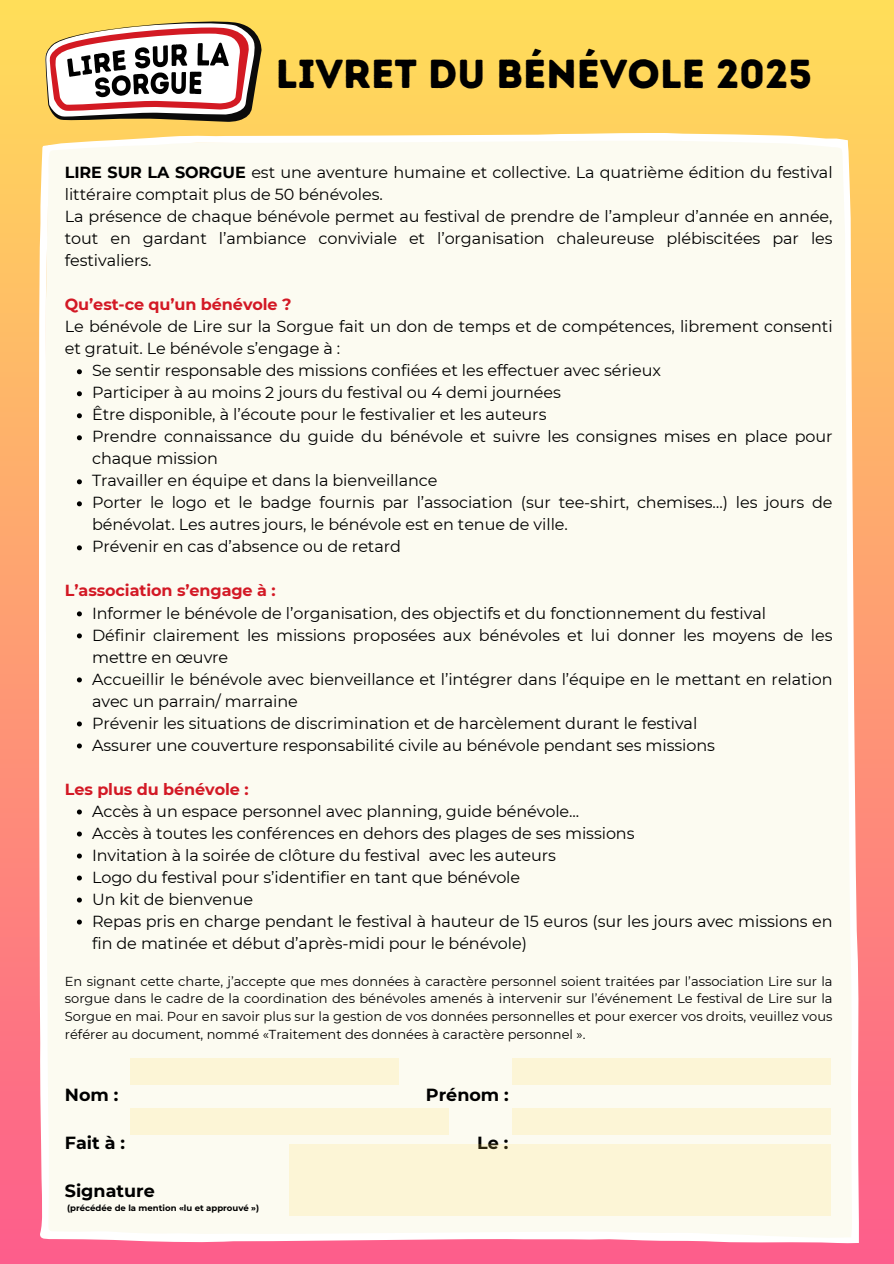
<style>
.page{position:relative;width:894px;height:1264px;background:#fff}
.page>*{position:absolute;margin:0;border:0;box-sizing:border-box;transform-origin:0 0}
.t1{font:40.5px "Intro Rust Base";color:#000}
.t2{font:700 17.55px "Montserrat";color:#000}
.t3{font:16.05px/22px "Montserrat";letter-spacing:-.005em;color:#000}
.t4{font:700 16.05px "Montserrat";letter-spacing:-.005em;color:#d31925}
.t5{font:13.05px/17.7px "Montserrat";color:#000;text-align:justify}
.t6{font:700 8.55px "Montserrat";color:#000}
.s1{font-weight:700}
.s2{font-weight:700;color:#d31925}
</style>
<div class="page">
<div style="left:0;top:0;width:893px;height:1263px;background:linear-gradient(to bottom,#ffde59,#fd5e8c)"></div>
<div style="left:39px;top:133px;width:819px;height:1110px;background:#fcfbf1"></div>
<svg style="left:77px;top:369px;width:5px;height:5px"></svg>
<svg style="left:77px;top:391px;width:5px;height:5px"></svg>
<svg style="left:77px;top:413px;width:5px;height:5px"></svg>
<svg style="left:77px;top:435px;width:5px;height:5px"></svg>
<svg style="left:77px;top:479px;width:5px;height:5px"></svg>
<svg style="left:77px;top:501px;width:5px;height:5px"></svg>
<svg style="left:77px;top:545px;width:5px;height:5px"></svg>
<svg style="left:77px;top:611px;width:5px;height:5px"></svg>
<svg style="left:77px;top:633px;width:5px;height:5px"></svg>
<svg style="left:77px;top:677px;width:5px;height:5px"></svg>
<svg style="left:77px;top:721px;width:5px;height:5px"></svg>
<svg style="left:77px;top:743px;width:5px;height:5px"></svg>
<svg style="left:77px;top:809px;width:5px;height:5px"></svg>
<svg style="left:77px;top:831px;width:5px;height:5px"></svg>
<svg style="left:77px;top:853px;width:5px;height:5px"></svg>
<svg style="left:77px;top:875px;width:5px;height:5px"></svg>
<svg style="left:77px;top:897px;width:5px;height:5px"></svg>
<svg style="left:77px;top:919px;width:5px;height:5px"></svg>
<svg style="left:45px;top:18px;width:216px;height:104px"></svg>
<div style="left:289px;top:1143px;width:541px;height:72px;background:#fcf5d6"></div>
<div style="left:130px;top:1108px;width:318px;height:27px;background:#fcf5d6"></div>
<div style="left:512px;top:1108px;width:318px;height:27px;background:#fcf5d6"></div>
<div style="left:130px;top:1058px;width:269px;height:27px;background:#fcf5d6"></div>
<div style="left:512px;top:1058px;width:318px;height:27px;background:#fcf5d6"></div>
<p class="t1" style="left:275px;top:50px;width:538px">LIVRET DU BÉNÉVOLE 2025</p>
<p class="t3" style="left:65px;top:161px;width:769px"><span class="s1">LIRE SUR LA SORGUE</span> est une aventure humaine et collective. La quatrième édition du festival littéraire comptait plus de 50 bénévoles.<br>La présence de chaque bénévole permet au festival de prendre de l’ampleur d’année en année, tout en gardant l’ambiance conviviale et l’organisation chaleureuse plébiscitées par les festivaliers.</p>
<h1 class="t3" style="left:65px;top:293px;width:769px"><span class="s2">Qu’est-ce qu’un bénévole ?<br></span>Le bénévole de Lire sur la Sorgue fait un don de temps et de compétences, librement consenti et gratuit. Le bénévole s’engage à :</h1>
<h3 class="t3" style="left:92px;top:359px;width:570px">Se sentir responsable des missions confiées et les effectuer avec sérieux</h3>
<h3 class="t3" style="left:92px;top:381px;width:470px">Participer à au moins 2 jours du festival ou 4 demi journées</h3>
<p class="t3" style="left:92px;top:403px;width:456px">Être disponible, à l’écoute pour le festivalier et les auteurs</p>
<p class="t3" style="left:92px;top:425px;width:741px">Prendre connaissance du guide du bénévole et suivre les consignes mises en place pour chaque mission</p>
<p class="t3" style="left:92px;top:469px;width:347px">Travailler en équipe et dans la bienveillance</p>
<p class="t3" style="left:92px;top:491px;width:741px">Porter le logo et le badge fournis par l’association (sur tee-shirt, chemises…) les jours de bénévolat. Les autres jours, le bénévole est en tenue de ville.</p>
<p class="t3" style="left:92px;top:535px;width:310px">Prévenir en cas d’absence ou de retard</p>
<p class="t4" style="left:65px;top:581px;width:212px">L’association s’engage à :</p>
<p class="t3" style="left:92px;top:601px;width:675px">Informer le bénévole de l’organisation, des objectifs et du fonctionnement du festival</p>
<h2 class="t3" style="left:92px;top:623px;width:741px">Définir clairement les missions proposées aux bénévoles et lui donner les moyens de les mettre en œuvre</h2>
<p class="t3" style="left:92px;top:667px;width:741px">Accueillir le bénévole avec bienveillance et l’intégrer dans l’équipe en le mettant en relation avec un parrain/ marraine</p>
<p class="t3" style="left:92px;top:711px;width:606px">Prévenir les situations de discrimination et de harcèlement durant le festival</p>
<p class="t3" style="left:92px;top:733px;width:624px">Assurer une couverture responsabilité civile au bénévole pendant ses missions</p>
<p class="t4" style="left:65px;top:779px;width:185px">Les plus du bénévole :</p>
<p class="t3" style="left:92px;top:799px;width:488px">Accès à un espace personnel avec planning, guide bénévole...</p>
<h2 class="t3" style="left:92px;top:821px;width:544px">Accès à toutes les conférences en dehors des plages de ses missions</h2>
<p class="t3" style="left:92px;top:843px;width:465px">Invitation à la soirée de clôture du festival avec les auteurs</p>
<p class="t3" style="left:92px;top:865px;width:429px">Logo du festival pour s’identifier en tant que bénévole</p>
<p class="t3" style="left:92px;top:887px;width:162px">Un kit de bienvenue</p>
<p class="t3" style="left:92px;top:909px;width:741px">Repas pris en charge pendant le festival à hauteur de 15 euros (sur les jours avec missions en fin de matinée et début d’après-midi pour le bénévole)</p>
<p class="t5" style="left:65px;top:972px;width:769px">En signant cette charte, j’accepte que mes données à caractère personnel soient traitées par l’association Lire sur la sorgue dans le cadre de la coordination des bénévoles amenés à intervenir sur l’événement Le festival de Lire sur la Sorgue en mai. Pour en savoir plus sur la gestion de vos données personnelles et pour exercer vos droits, veuillez vous référer au document, nommé «Traitement des données à caractère personnel ».</p>
<p class="t2" style="left:65px;top:1083px;width:55px">Nom :</p>
<p class="t2" style="left:426px;top:1083px;width:84px">Prénom :</p>
<h4 class="t2" style="left:65px;top:1131px;width:62px">Fait à :</h4>
<h4 class="t2" style="left:477px;top:1131px;width:33px">Le :</h4>
<h2 class="t2" style="left:65px;top:1180px;width:91px">Signature</h2>
<h2 class="t6" style="left:67px;top:1203px;width:193px">(précédée de la mention «lu et approuvé »)</h2>
</div>
